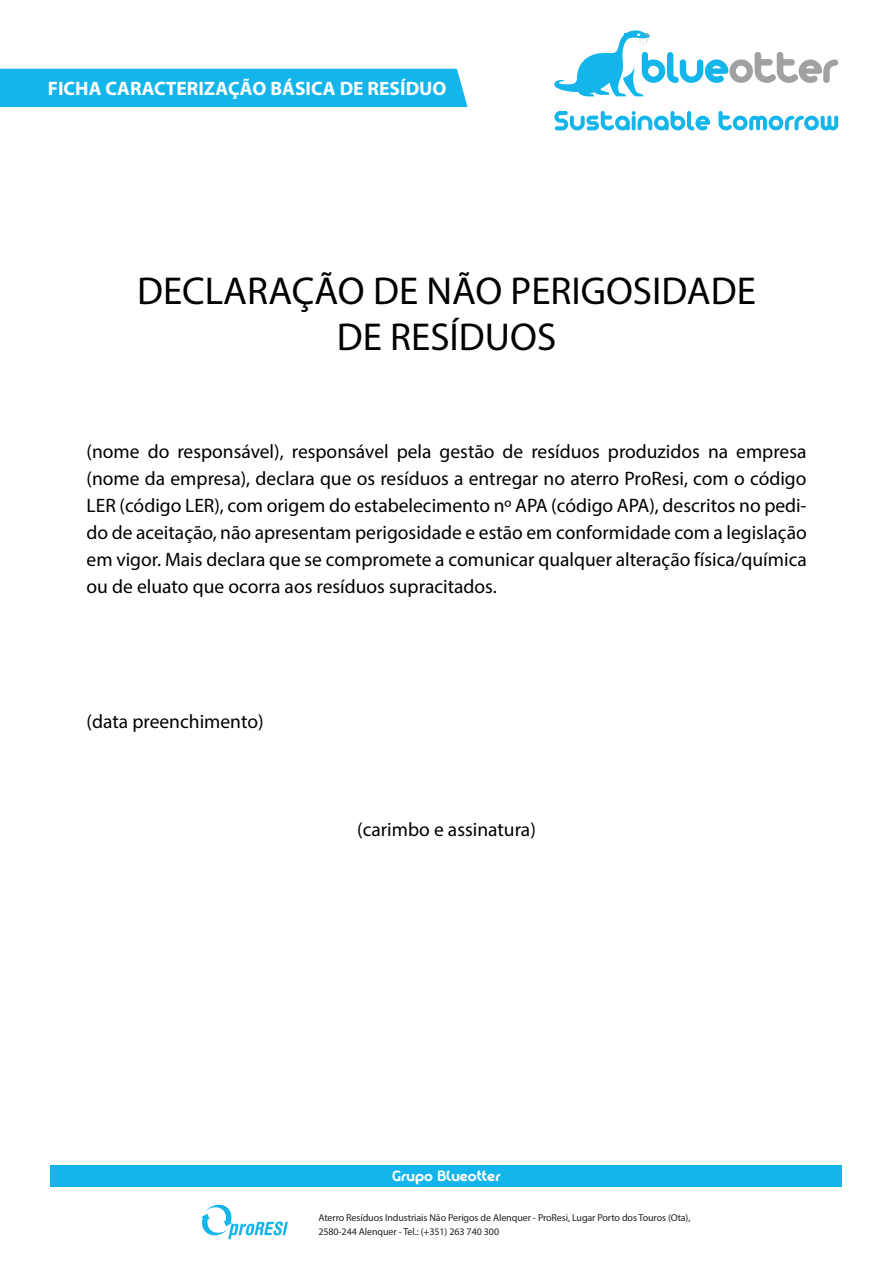
<style>
.page{position:relative;width:893px;height:1263px;background:#fff}
.page>*{position:absolute;margin:0;border:0;box-sizing:border-box;transform-origin:0 0}
.t1{font:39px/46.8px "Myriad Pro";color:#000;text-align:center}
.t2{font:19.5px/27px "Myriad Pro";color:#000;text-align:justify}
.t3{font:700 19.5px "Myriad";color:#fff}
.t4{font:15px "Melody Melody";color:#fff}
.t5{font:10.05px/13.5px "Myriad Pro";letter-spacing:-.01em;color:#231f20}
</style>
<div class="page">
<div style="left:0;top:69px;width:468px;height:38px;background:#13b5ea"></div>
<svg style="left:554px;top:30px;width:284px;height:66px"></svg>
<svg style="left:554px;top:111px;width:284px;height:19px"></svg>
<div style="left:51px;top:1165px;width:791px;height:22px;background:#13b5ea"></div>
<svg style="left:200px;top:1204px;width:88px;height:35px"></svg>
<p class="t3" style="left:48px;top:78px;width:400px">FICHA CARACTERIZAÇÃO BÁSICA DE RESÍDUO</p>
<h1 class="t1" style="left:137px;top:266px;width:620px">DECLARAÇÃO DE NÃO PERIGOSIDADE<br>DE RESÍDUOS</h1>
<p class="t2" style="left:87px;top:438px;width:722px">(nome do responsável), responsável pela gestão de resíduos produzidos na empresa (nome da empresa), declara que os resíduos a entregar no aterro ProResi, com o código LER (código LER), com origem do estabelecimento nº APA (código APA), descritos no pedi&shy;do de aceitação, não apresentam perigosidade e estão em conformidade com a legislação em vigor. Mais declara que se compromete a comunicar qualquer alteração física/química ou de eluato que ocorra aos resíduos supracitados.</p>
<p class="t2" style="left:87px;top:708px;width:178px">(data preenchimento)</p>
<p class="t2" style="left:357px;top:816px;width:180px">(carimbo e assinatura)</p>
<p class="t4" style="left:392px;top:1168px;width:110px">Grupo Blueotter</p>
<p class="t5" style="left:318px;top:1211px;width:374px">Aterro Resíduos Industriais Não Perigos de Alenquer - ProResi, Lugar Porto dos Touros (Ota),<br>2580-244 Alenquer - Tel.: (+351) 263 740 300</p>
</div>
